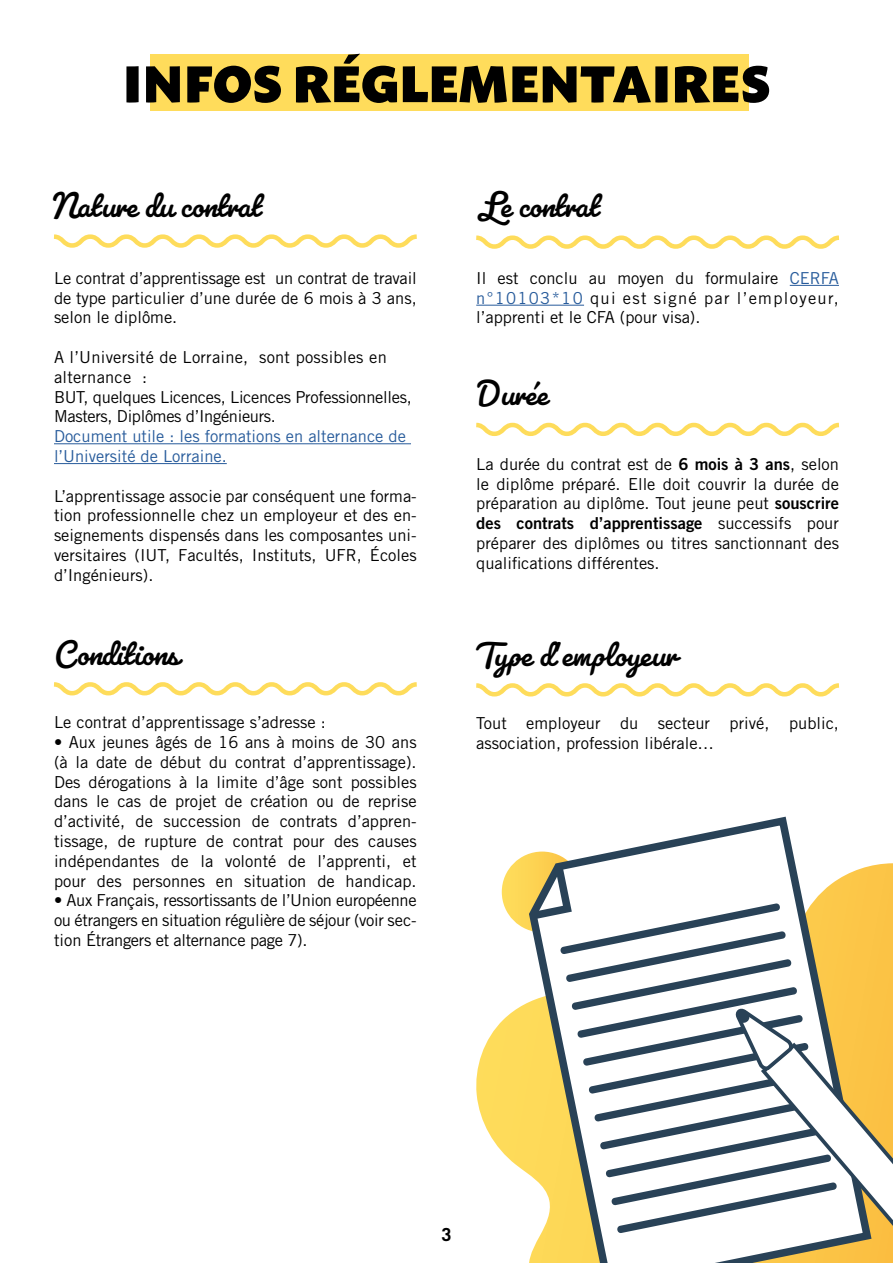
<style>
.page{position:relative;width:893px;height:1263px;background:#fff}
.page>*{position:absolute;margin:0;border:0;box-sizing:border-box;transform-origin:0 0}
.t1{font:900 51px "Macho";color:#000}
.t2{font:700 37.5px "Pacifico";color:#000}
.t3{font:700 18px "Trade Gothic LT Std";color:#000}
.t4{font:16.5px/19.8px "Trade Gothic LT Std";color:#000;text-align:justify}
.t5{font:16.5px/19.8px "Trade Gothic LT Std";letter-spacing:-.02em;color:#000}
.t6{font:16.5px/19.8px "Trade Gothic LT Std";color:#275b9b}
.t7{font:16.5px "Trade Gothic LT Std Bd 2";color:#000}
.s1{color:#275b9b}
.s2{font-family:"Trade Gothic LT Std Bd 2"}
.s3{font-family:"Trade Gothic LT Std"}
</style>
<div class="page">
<div style="left:150px;top:54px;width:598px;height:57px;background:#ffdc5b"></div>
<hr style="left:54px;top:443px;width:357px;height:1px;background:#275b9b">
<hr style="left:54px;top:463px;width:173px;height:1px;background:#275b9b">
<hr style="left:790px;top:285px;width:49px;height:1px;background:#275b9b">
<hr style="left:476px;top:305px;width:108px;height:1px;background:#275b9b">
<svg style="left:53px;top:234px;width:364px;height:14px"></svg>
<svg style="left:476px;top:235px;width:364px;height:14px"></svg>
<svg style="left:476px;top:422px;width:363px;height:14px"></svg>
<svg style="left:476px;top:683px;width:363px;height:14px"></svg>
<svg style="left:54px;top:682px;width:363px;height:14px"></svg>
<svg style="left:476px;top:866px;width:417px;height:397px"></svg>
<div style="left:502px;top:851px;width:81px;height:81px;background:#fed958;border-radius:40px"></div>
<svg style="left:525px;top:816px;width:351px;height:447px"></svg>
<svg style="left:525px;top:858px;width:368px;height:376px"></svg>
<h1 class="t1" style="left:123px;top:37px;width:649px">INFOS RÉGLEMENTAIRES</h1>
<h2 class="t2" style="left:54px;top:182px;width:209px">Nature du contrat</h2>
<h2 class="t2" style="left:476px;top:182px;width:124px">Le contrat</h2>
<p class="t4" style="left:54px;top:268px;width:364px">Le contrat d’apprentissage est un contrat de travail de type particulier d’une durée de 6 mois à 3 ans, selon le diplôme.</p>
<p class="t5" style="left:54px;top:347px;width:359px">A l’Université de Lorraine, sont possibles en alternance :<br>BUT, quelques Licences, Licences Professionnelles, Masters, Diplômes d’Ingénieurs.</p>
<p class="t6" style="left:54px;top:426px;width:353px">Document utile : les formations en alternance de l’Université de Lorraine.</p>
<p class="t4" style="left:54px;top:486px;width:364px">L’apprentissage associe par conséquent une forma&shy;tion professionnelle chez un employeur et des en&shy;seignements dispensés dans les composantes uni&shy;versitaires (IUT, Facultés, Instituts, UFR, Écoles d’Ingénieurs).</p>
<p class="t4" style="left:476px;top:268px;width:364px">Il est conclu au moyen du formulaire <span class="s1">CERFA n°10103*10</span> qui est signé par l’employeur, l’apprenti et le CFA (pour visa).</p>
<h2 class="t2" style="left:476px;top:370px;width:73px">Durée</h2>
<p class="t4" style="left:476px;top:454px;width:364px">La durée du contrat est de <span class="s2">6 mois à 3 ans</span>, selon le diplôme préparé. Elle doit couvrir la durée de préparation au diplôme. Tout jeune peut <span class="s2">souscrire</span></p>
<p class="t7" style="left:476px;top:513px;width:364px">des contrats d’apprentissage <span class="s3">successifs pour</span></p>
<p class="t4" style="left:476px;top:533px;width:364px">préparer des diplômes ou titres sanctionnant des qualifications différentes.</p>
<h2 class="t2" style="left:54px;top:630px;width:126px">Conditions</h2>
<h2 class="t2" style="left:476px;top:631px;width:202px">Type d’employeur</h2>
<p class="t4" style="left:54px;top:712px;width:273px">Le contrat d’apprentissage s’adresse :</p>
<p class="t4" style="left:54px;top:732px;width:364px">• Aux jeunes âgés de 16 ans à moins de 30 ans (à la date de début du contrat d’apprentissage).<br>Des dérogations à la limite d’âge sont possibles dans le cas de projet de création ou de reprise d’activité, de succession de contrats d’appren&shy;tissage, de rupture de contrat pour des causes indépendantes de la volonté de l’apprenti, et pour des personnes en situation de handicap.</p>
<p class="t4" style="left:54px;top:890px;width:364px">• Aux Français, ressortissants de l’Union européenne ou étrangers en situation régulière de séjour (voir sec&shy;tion Étrangers et alternance page 7).</p>
<p class="t4" style="left:476px;top:713px;width:364px">Tout employeur du secteur privé, public, association, profession libérale…</p>
<p class="t3" style="left:441px;top:1223px;width:12px">3</p>
</div>
